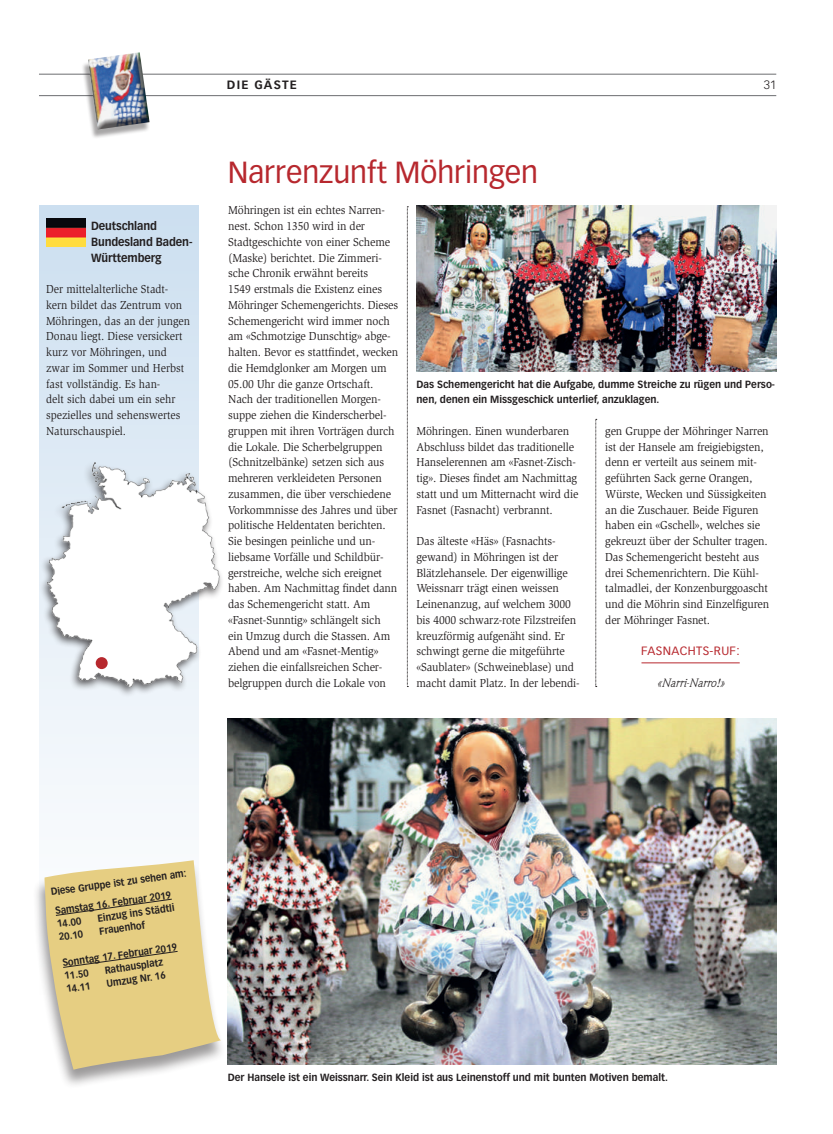
<style>
.page{position:relative;width:833px;height:1134px;background:#fff}
.page>*{position:absolute;margin:0;border:0;box-sizing:border-box;transform-origin:0 0}
.t1{font:30px "Vectora LH";color:#b7282e}
.t2{font:11.88px/15.8px "Slimbach";letter-spacing:-.01em;color:#231f20;scale:.94 1}
.t3{font:11.88px/15.8px "Slimbach";letter-spacing:-.01em;color:#231f20;scale:.92 1}
.t4{font:11.88px "Vectora LH";letter-spacing:.03em;color:#b7282e}
.t5{font:italic 11.88px "Weidemann";color:#231f20}
.t6{font:700 11.88px "Vectora LH";letter-spacing:.1em;color:#231f20}
.t7{font:300 11.88px "Vectora LH";color:#231f20}
.t8{font:700 11.62px/15.8px "Vectora LH";letter-spacing:-.01em;color:#231f20;scale:.94 1}
.t9{font:700 10.25px/15.8px "Vectora LH";color:#231f20;scale:.95 1}
.t10{font:700 10px/19.4px "Vectora LH";color:#231f20;scale:.92 1}
</style>
<div class="page">
<hr style="left:39px;top:95px;width:737px;height:1px;background:#6c6d70">
<hr style="left:39px;top:74px;width:737px;height:1px;background:#6c6d70">
<div style="left:81px;top:55px;width:69px;height:84px;background:#231f20;opacity:.4"></div>
<img style="left:88px;top:52px;width:62px;height:78px">
<img style="left:416px;top:206px;width:360px;height:166px">
<img style="left:228px;top:718px;width:548px;height:347px">
<svg style="left:407px;top:206px;width:1px;height:481px"></svg>
<svg style="left:595px;top:419px;width:2px;height:268px"></svg>
<svg style="left:39px;top:205px;width:160px;height:598px;fill:#d9e7f3"></svg>
<div style="left:38px;top:460px;width:186px;height:238px;background:#231f20;opacity:.75"></div>
<img style="left:38px;top:452px;width:186px;height:235px">
<div style="left:96px;top:657px;width:12px;height:12px;background:#b7282e;border-radius:50%"></div>
<img style="left:47px;top:219px;width:39px;height:28px">
<hr style="left:641px;top:662px;width:98px;height:1px;background:#b7282e">
<div style="left:33px;top:861px;width:194px;height:228px;background:#231f20;opacity:.45"></div>
<svg style="left:44px;top:860px;width:177px;height:210px;background:#e4d298"></svg>
<p class="t8" style="left:91px;top:218px;width:109px">Deutschland<br>Bundesland Baden-<br>Württemberg</p>
<p class="t3" style="left:46px;top:281px;width:158px">Der mittelalterliche Stadt&shy;kern bildet das Zentrum von<br>Möhringen, das an der jungen<br>Donau liegt. Diese versickert kurz vor Möhringen, und zwar im Sommer und Herbst fast vollständig. Es han-<br>delt sich dabei um ein sehr spezielles und sehenswertes<br>Naturschauspiel.</p>
<p class="t6" style="left:227px;top:78px;width:71px">DIE GÄSTE</p>
<p class="t7" style="left:764px;top:78px;width:14px">31</p>
<h1 class="t1" style="left:228px;top:154px;width:312px">Narrenzunft Möhringen</h1>
<p class="t2" style="left:228px;top:202px;width:182px">Möhringen ist ein echtes Narren&shy;nest. Schon 1350 wird in der<br>Stadtgeschichte von einer Scheme (Maske) berichtet. Die Zimmeri&shy;sche Chronik erwähnt bereits<br>1549 erstmals die Existenz eines<br>Möhringer Schemengerichts. Dieses<br>Schemengericht wird immer noch am «Schmotzige Dunschtig» abge&shy;halten. Bevor es stattfindet, wecken die Hemdglonker am Morgen um<br>05.00 Uhr die ganze Ortschaft.<br>Nach der traditionellen Morgen&shy;suppe ziehen die Kinderscherbel&shy;gruppen mit ihren Vorträgen durch die Lokale. Die Scherbelgruppen (Schnitzelbänke) setzen sich aus mehreren verkleideten Personen zusammen, die über verschiedene<br>Vorkommnisse des Jahres und über politische Heldentaten berichten.<br>Sie besingen peinliche und un&shy;liebsame Vorfälle und Schildbür&shy;gerstreiche, welche sich ereignet haben. Am Nachmittag findet dann das Schemengericht statt. Am «Fasnet-Sunntig» schlängelt sich ein Umzug durch die Stassen. Am<br>Abend und am «Fasnet-Mentig» ziehen die einfallsreichen Scher&shy;belgruppen durch die Lokale von</p>
<p class="t9" style="left:416px;top:376px;width:379px">Das Schemengericht hat die Aufgabe, dumme Streiche zu rügen und Perso&shy;nen, denen ein Missgeschick unterlief, anzuklagen.</p>
<p class="t2" style="left:416px;top:423px;width:174px">Möhringen. Einen wunderbaren Abschluss bildet das traditionelle Hanselerennen am «Fasnet-Zisch&shy;tig». Dieses findet am Nachmittag statt und um Mitternacht wird die Fasnet (Fasnacht) verbrannt.</p>
<p class="t2" style="left:416px;top:533px;width:175px">Das älteste «Häs» (Fasnachts&shy;gewand) in Möhringen ist der<br>Blätzlehansele. Der eigenwillige<br>Weissnarr trägt einen weissen<br>Leinenanzug, auf welchem 3000 bis 4000 schwarz-rote Filzstreifen kreuzförmig aufgenäht sind. Er schwingt gerne die mitgeführte «Saublater» (Schweineblase) und macht damit Platz. In der lebendi-</p>
<p class="t2" style="left:605px;top:423px;width:176px">gen Gruppe der Möhringer Narren ist der Hansele am freigiebigsten, denn er verteilt aus seinem mit&shy;geführten Sack gerne Orangen,<br>Würste, Wecken und Süssigkeiten an die Zuschauer. Beide Figuren haben ein «Gschell», welches sie gekreuzt über der Schulter tragen.<br>Das Schemengericht besteht aus drei Schemenrichtern. Die Kühl&shy;talmadlei, der Konzenburggoascht und die Möhrin sind Einzelfiguren der Möhringer Fasnet.</p>
<p class="t4" style="left:641px;top:644px;width:100px">FASNACHTS-RUF:</p>
<p class="t5" style="left:657px;top:676px;width:68px">«Narri-Narro!»</p>
<p class="t10" style="left:50px;top:882px;width:150px;rotate:-8deg">Diese Gruppe ist zu sehen am:<br>Samstag 16. Februar 2019</p>
<p class="t10" style="left:56px;top:914px;width:28px;rotate:-8deg">14.00</p>
<p class="t10" style="left:96px;top:909px;width:86px;rotate:-8deg">Einzug ins Städtli</p>
<p class="t10" style="left:98px;top:922px;width:52px;rotate:-8deg">Frauenhof</p>
<p class="t10" style="left:62px;top:956px;width:127px;line-height:13.1px;rotate:-8deg">Sonntag 17. Februar 2019<br>11.50</p>
<p class="t10" style="left:58px;top:927px;width:28px;rotate:-8deg">20.10</p>
<p class="t10" style="left:103px;top:960px;width:65px;rotate:-8deg">Rathausplatz</p>
<p class="t10" style="left:105px;top:973px;width:66px;rotate:-8deg">Umzug Nr. 16</p>
<p class="t10" style="left:65px;top:979px;width:28px;rotate:-8deg">14.11</p>
<p class="t9" style="left:228px;top:1069px;width:465px">Der Hansele ist ein Weissnarr. Sein Kleid ist aus Leinenstoff und mit bunten Motiven bemalt.</p>
</div>
